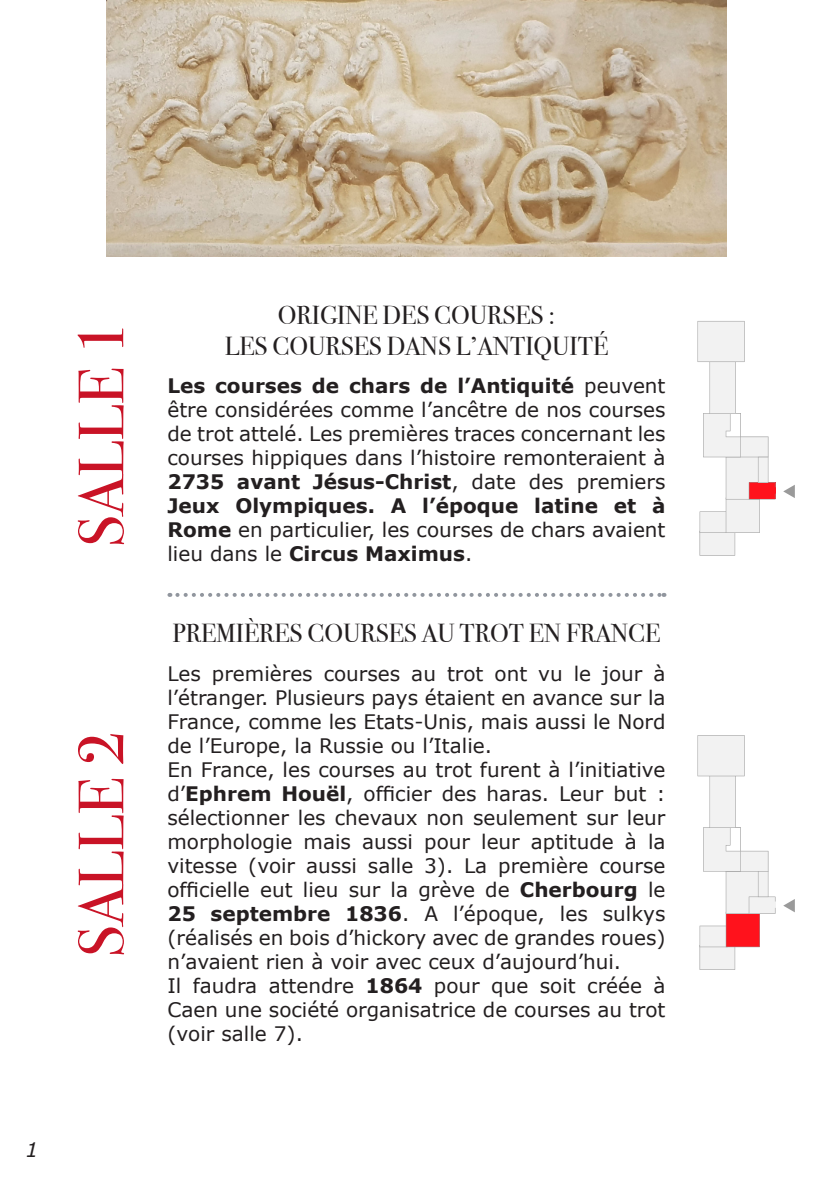
<style>
.page{position:relative;width:840px;height:1191px;background:#fff}
.page>*{position:absolute;margin:0;border:0;box-sizing:border-box;transform-origin:0 0}
.t1{font:64px "Bodoni Svty Two ITCTT";color:#c91326}
.t2{font:26px "Bodoni Svty Two ITCTT";color:#231f20}
.t3{font:20px/24px "Verdana";color:#231f20;text-align:justify}
.t4{font:italic 20px "Verdana";color:#231f20}
.s1{font-weight:700}
</style>
<div class="page">
<img style="left:106px;top:0;width:620px;height:256px">
<svg style="left:177px;top:593px;width:487px;height:4px"></svg>
<svg style="left:697px;top:321px;width:78px;height:234px"></svg>
<svg style="left:783px;top:485px;width:11px;height:13px"></svg>
<svg style="left:697px;top:735px;width:78px;height:234px"></svg>
<svg style="left:783px;top:899px;width:11px;height:13px"></svg>
<p class="t1" style="left:49px;top:547px;width:227px;rotate:-90deg">SALLE 1</p>
<p class="t1" style="left:49px;top:957px;width:227px;rotate:-90deg">SALLE 2</p>
<p class="t4" style="left:26px;top:1136px;width:14px">1</p>
<p class="t2" style="left:277px;top:293px;width:279px">ORIGINE DES COURSES :</p>
<p class="t2" style="left:224px;top:324px;width:385px">LES COURSES DANS L’ANTIQUITÉ</p>
<p class="t3" style="left:167px;top:374px;width:499px"><span class="s1">Les courses de chars de l’Antiquité</span> peuvent être considérées comme l’ancêtre de nos courses de trot attelé. Les premières traces concernant les courses hippiques dans l’histoire remonteraient à <span class="s1">2735 avant Jésus-Christ</span>, date des premiers <span class="s1">Jeux Olympiques. A l’époque latine et à Rome</span> en particulier, les courses de chars avaient lieu dans le <span class="s1">Circus Maximus</span>.</p>
<p class="t2" style="left:172px;top:612px;width:489px">PREMIÈRES COURSES AU TROT EN FRANCE</p>
<p class="t3" style="left:167px;top:661px;width:499px">Les premières courses au trot ont vu le jour à l’étranger. Plusieurs pays étaient en avance sur la France, comme les Etats-Unis, mais aussi le Nord de l’Europe, la Russie ou l’Italie.</p>
<p class="t3" style="left:167px;top:757px;width:499px">En France, les courses au trot furent à l’initiative d’<span class="s1">Ephrem Houël</span>, officier des haras. Leur but : sélectionner les chevaux non seulement sur leur morphologie mais aussi pour leur aptitude à la vitesse (voir aussi salle 3). La première course officielle eut lieu sur la grève de <span class="s1">Cherbourg</span> le <span class="s1">25 septembre 1836</span>. A l’époque, les sulkys (réalisés en bois d’hickory avec de grandes roues) n’avaient rien à voir avec ceux d’aujourd’hui.</p>
<p class="t3" style="left:167px;top:973px;width:499px">Il faudra attendre <span class="s1">1864</span> pour que soit créée à Caen une société organisatrice de courses au trot (voir salle 7).</p>
</div>
